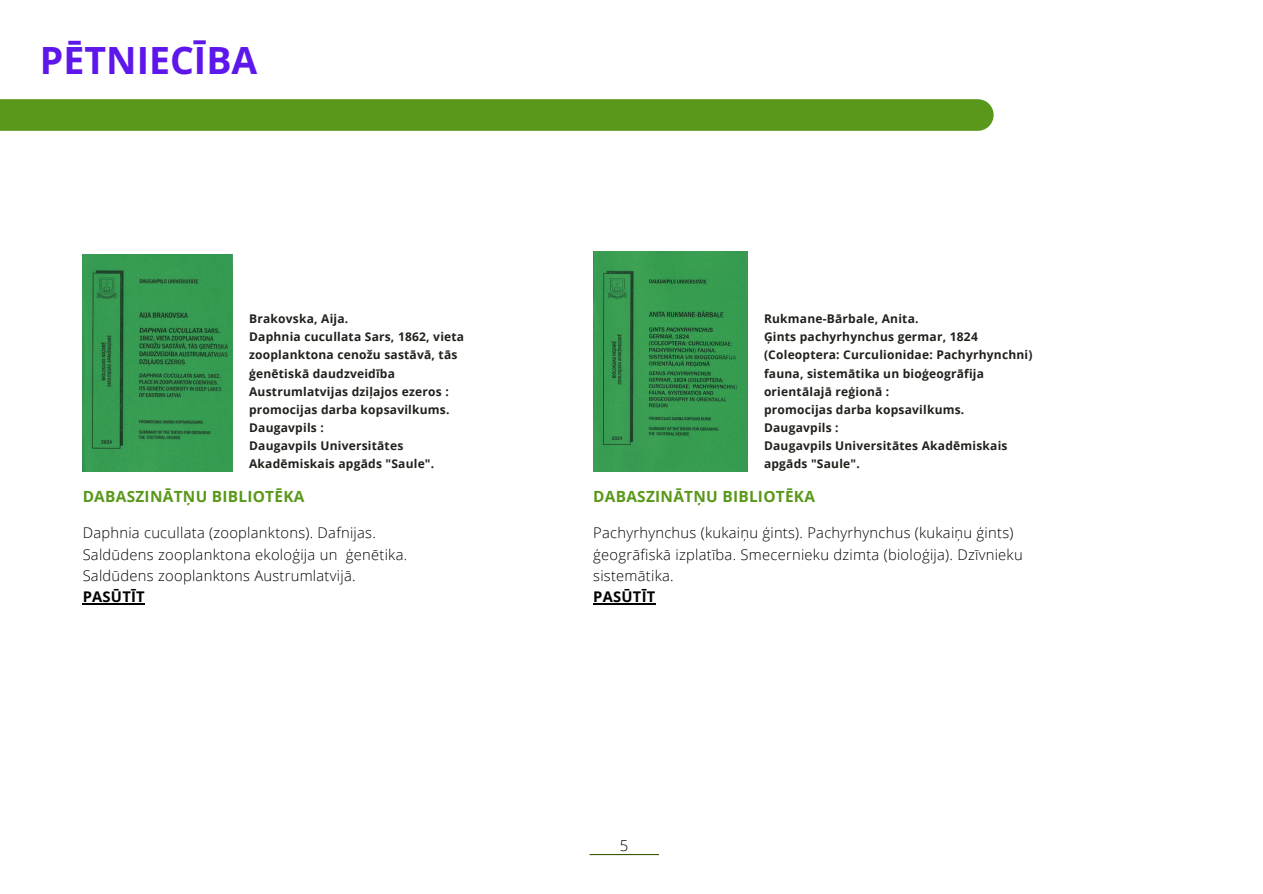
<style>
.page{position:relative;width:1263px;height:894px;background:#fff}
.page>*{position:absolute;margin:0;border:0;box-sizing:border-box;transform-origin:0 0}
.t1{font:700 37.5px "Open Sans";color:#5e17eb}
.t2{font:700 15.45px "Open Sans";letter-spacing:.02em;color:#59981a}
.t3{font:300 15px "Open Sans";color:#000}
.t4{font:300 14.7px/21.3px "Open Sans";letter-spacing:.02em;color:#000}
.t5{font:700 12px/18px "Open Sans";letter-spacing:.02em;color:#22201b}
.s1{font-weight:700}
</style>
<div class="page">
<div style="left:0;top:99px;width:994px;height:32px;background:#59981a"></div>
<hr style="left:589px;top:853px;width:70px;height:1px;background:#3b5704">
<hr style="left:83px;top:603px;width:62px;height:1px;background:#000">
<img style="left:83px;top:255px;width:149px;height:216px">
<img style="left:593px;top:251px;width:154px;height:220px">
<hr style="left:593px;top:603px;width:63px;height:1px;background:#000">
<h1 class="t1" style="left:40px;top:34px;width:219px">PĒTNIECĪBA</h1>
<p class="t5" style="left:249px;top:310px;width:101px">Brakovska, Aija.</p>
<p class="t5" style="left:249px;top:328px;width:217px">Daphnia cucullata Sars, 1862, vieta zooplanktona cenožu sastāvā, tās ģenētiskā daudzveidība<br>Austrumlatvijas dziļajos ezeros :</p>
<p class="t5" style="left:249px;top:400px;width:202px">promocijas darba kopsavilkums.</p>
<h2 class="t5" style="left:249px;top:418px;width:76px">Daugavpils :</h2>
<h3 class="t5" style="left:249px;top:436px;width:187px">Daugavpils Universitātes<br>Akadēmiskais apgāds "Saule".</h3>
<p class="t5" style="left:764px;top:310px;width:156px">Rukmane-Bārbale, Anita.</p>
<p class="t5" style="left:764px;top:328px;width:270px">Ģints pachyrhynchus germar, 1824 (Coleoptera: Curculionidae: Pachyrhynchni) fauna, sistemātika un bioģeogrāfija orientālajā reģionā :</p>
<p class="t5" style="left:764px;top:400px;width:202px">promocijas darba kopsavilkums.</p>
<h2 class="t5" style="left:764px;top:418px;width:76px">Daugavpils :</h2>
<h3 class="t5" style="left:764px;top:436px;width:245px">Daugavpils Universitātes Akadēmiskais apgāds "Saule".</h3>
<p class="t2" style="left:83px;top:485px;width:223px">DABASZINĀTŅU BIBLIOTĒKA</p>
<p class="t2" style="left:593px;top:485px;width:223px">DABASZINĀTŅU BIBLIOTĒKA</p>
<p class="t4" style="left:83px;top:521px;width:326px">Daphnia cucullata (zooplanktons). Dafnijas.<br>Saldūdens zooplanktona ekoloģija un ģenētika.<br>Saldūdens zooplanktons Austrumlatvijā.<br><span class="s1">PASŪTĪT</span></p>
<p class="t4" style="left:593px;top:521px;width:431px">Pachyrhynchus (kukaiņu ģints). Pachyrhynchus (kukaiņu ģints) ģeogrāfiskā izplatība. Smecernieku dzimta (bioloģija). Dzīvnieku sistemātika.<br><span class="s1">PASŪTĪT</span></p>
<p class="t3" style="left:620px;top:834px;width:10px">5</p>
</div>
